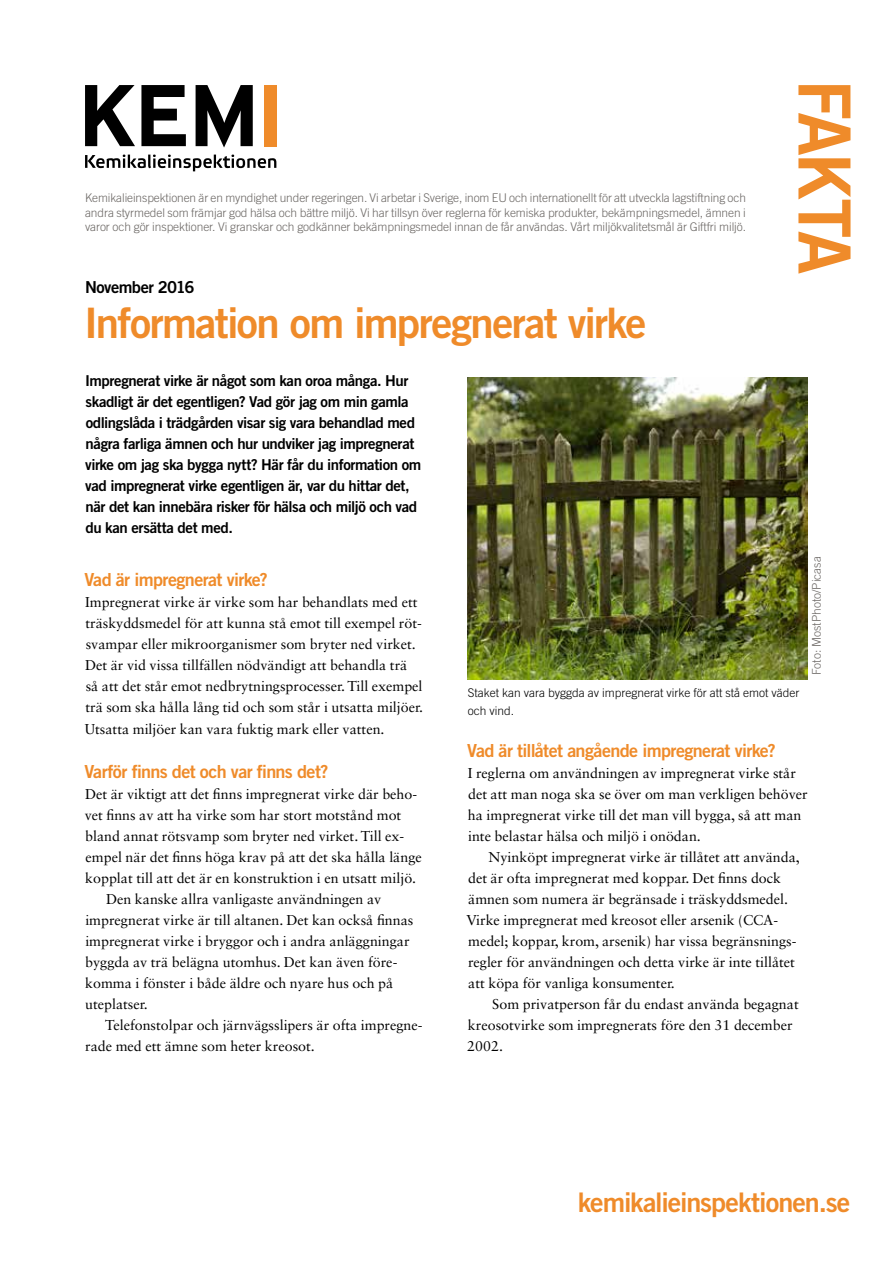
<style>
.page{position:relative;width:893px;height:1263px;background:#fff}
.page>*{position:absolute;margin:0;border:0;box-sizing:border-box;transform-origin:0 0}
.t1{font:72px "Trade Gothic LT Std Bd 2";letter-spacing:-.075em;color:#ef8b2a}
.Huvudrubrik{font:42px "Trade Gothic LT Std Bd 2";letter-spacing:-.04em;color:#ef8b2a}
.Webbadress{font:27px "Trade Gothic LT Std Bd 2";letter-spacing:-.04em;color:#ef8b2a}
.Rubrik_löpande{font:18px "Trade Gothic LT Std Bd 2";letter-spacing:-.035em;color:#ef8b2a}
.Utgivningstid{font:16.5px "Trade Gothic LT Std Bd 2";letter-spacing:-.035em;color:#000}
.Ingress{font:15px/21px "Trade Gothic LT Std Bd 2";letter-spacing:-.025em;color:#000}
.Brödtext_UI{font:14.25px/21px "Sabon LT Std";color:#000}
.Brödtext{font:14.25px/21px "Sabon LT Std";color:#000}
.Bildbyline{font:300 12px/14.4px "Trade Gothic LT Std";letter-spacing:-.01em;color:#6b6764;text-align:justify}
.Bildtext{font:300 12px/18px "Trade Gothic LT Std";color:#000}
</style>
<div class="page">
<svg style="left:85px;top:155px;width:191px;height:16px"></svg>
<svg style="left:85px;top:85px;width:50px;height:61px"></svg>
<svg style="left:141px;top:85px;width:45px;height:61px"></svg>
<svg style="left:196px;top:85px;width:57px;height:63px"></svg>
<div style="left:264px;top:85px;width:12px;height:61px;background:#ef8b2a"></div>
<img style="left:468px;top:378px;width:340px;height:302px">
<p class="Bildbyline" style="left:85px;top:191px;width:662px">Kemikalieinspektionen är en myndighet under regeringen. Vi arbetar i Sverige, inom EU och internationellt för att utveckla lagstiftning och andra styrmedel som främjar god hälsa och bättre miljö. Vi har tillsyn över reglerna för kemiska produkter, bekämpningsmedel, ämnen i varor och gör inspektioner. Vi granskar och godkänner bekämpningsmedel innan de får användas. Vårt miljökvalitetsmål är Giftfri miljö.</p>
<h1 class="t1" style="left:869px;top:80px;width:197px;rotate:90deg">FAKTA</h1>
<p class="Utgivningstid" style="left:85px;top:277px;width:111px">November 2016</p>
<h1 class="Huvudrubrik" style="left:84px;top:297px;width:564px">Information om impregnerat virke</h1>
<p class="Ingress" style="left:85px;top:370px;width:338px">Impregnerat virke är något som kan oroa många. Hur skadligt är det egentligen? Vad gör jag om min gamla odlingslåda i trädgården visar sig vara behandlad med några farliga ämnen och hur undviker jag impregnerat virke om jag ska bygga nytt? Här får du information om vad impregnerat virke egentligen är, var du hittar det, när det kan innebära risker för hälsa och miljö och vad du kan ersätta det med.</p>
<h2 class="Rubrik_löpande" style="left:84px;top:568px;width:185px">Vad är impregnerat virke?</h2>
<p class="Brödtext_UI" style="left:85px;top:591px;width:339px">Impregnerat virke är virke som har behandlats med ett träskyddsmedel för att kunna stå emot till exempel röt&shy;svampar eller mikroorganismer som bryter ned virket.<br>Det är vid vissa tillfällen nödvändigt att behandla trä så att det står emot nedbrytningsprocesser. Till exempel trä som ska hålla lång tid och som står i utsatta miljöer.</p>
<p class="Brödtext_UI" style="left:85px;top:719px;width:301px">Utsatta miljöer kan vara fuktig mark eller vatten.</p>
<h2 class="Rubrik_löpande" style="left:84px;top:760px;width:246px">Varför finns det och var finns det?</h2>
<p class="Brödtext_UI" style="left:85px;top:783px;width:339px">Det är viktigt att det finns impregnerat virke där beho&shy;vet finns av att ha virke som har stort motstånd mot bland annat rötsvamp som bryter ned virket. Till ex&shy;empel när det finns höga krav på att det ska hålla länge kopplat till att det är en konstruktion i en utsatt miljö.</p>
<p class="Brödtext" style="left:85px;top:888px;width:330px;text-indent:21px">Den kanske allra vanligaste användningen av impregnerat virke är till altanen. Det kan också finnas impregnerat virke i bryggor och i andra anläggningar byggda av trä belägna utomhus. Det kan även före&shy;komma i fönster i både äldre och nyare hus och på uteplatser.</p>
<p class="Brödtext" style="left:85px;top:1014px;width:339px;text-indent:20px">Telefonstolpar och järnvägsslipers är ofta impregne&shy;rade med ett ämne som heter kreosot.</p>
<p class="Bildbyline" style="left:809px;top:675px;width:121px;rotate:-90deg">Foto: MostPhoto/Picasa</p>
<p class="Bildtext" style="left:468px;top:683px;width:333px">Staket kan vara byggda av impregnerat virke för att stå emot väder och vind.</p>
<h2 class="Rubrik_löpande" style="left:467px;top:739px;width:310px">Vad är tillåtet angående impregnerat virke?</h2>
<p class="Brödtext_UI" style="left:468px;top:762px;width:341px">I reglerna om användningen av impregnerat virke står det att man noga ska se över om man verkligen behöver ha impregnerat virke till det man vill bygga, så att man inte belastar hälsa och miljö i onödan.</p>
<p class="Brödtext" style="left:466px;top:846px;width:335px;text-indent:22px">Nyinköpt impregnerat virke är tillåtet att använda, det är ofta impregnerat med koppar. Det finns dock ämnen som numera är begränsade i träskyddsmedel.<br>Virke impregnerat med kreosot eller arsenik (CCA&shy;medel; koppar, krom, arsenik) har vissa begränsnings&shy;regler för användningen och detta virke är inte tillåtet att köpa för vanliga konsumenter.</p>
<p class="Brödtext" style="left:467px;top:993px;width:333px;text-indent:25px">Som privatperson får du endast använda begagnat kreosotvirke som impregnerats före den 31 december<br>2002.</p>
<p class="Webbadress" style="left:578px;top:1185px;width:274px">kemikalieinspektionen.se</p>
</div>
